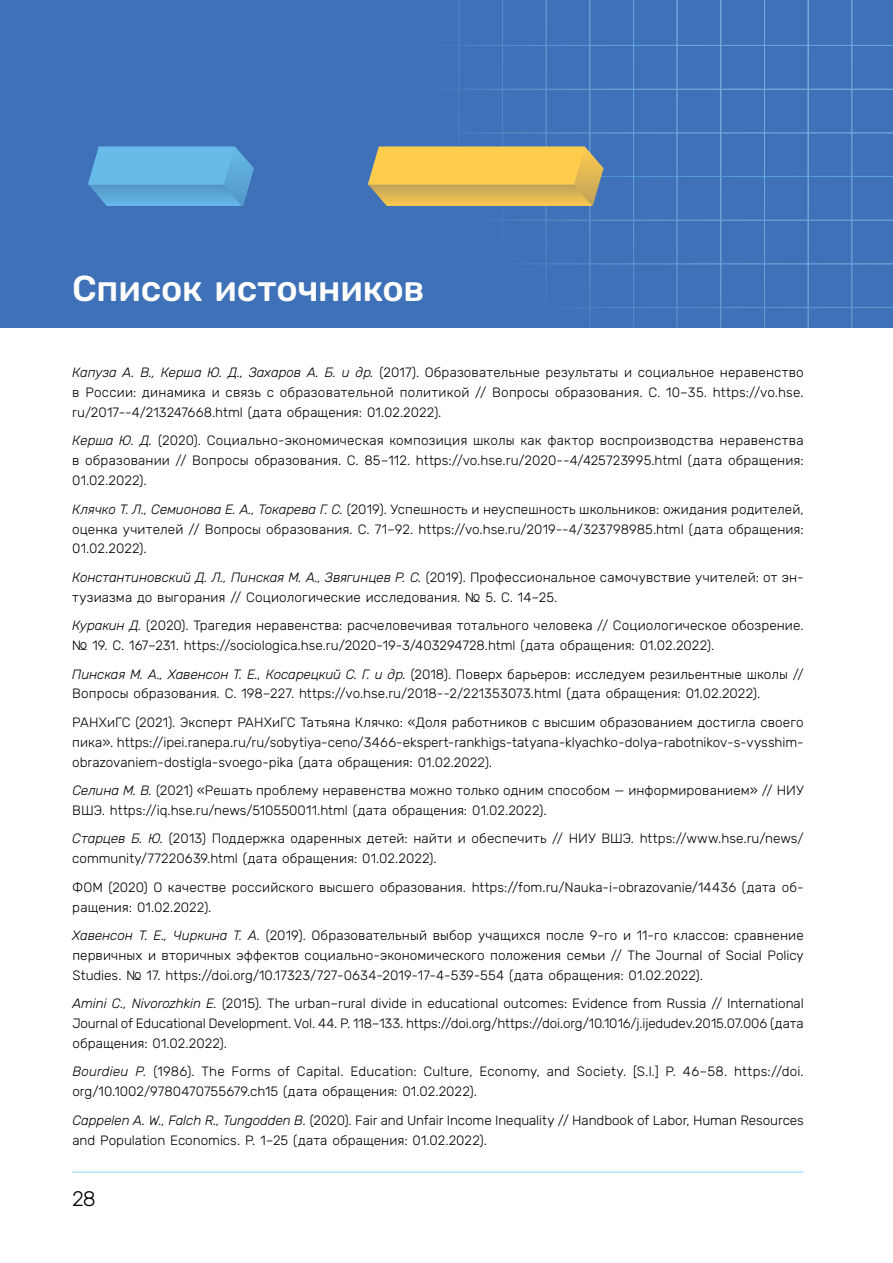
<style>
.page{position:relative;width:893px;height:1263px;background:#fff}
.page>*{position:absolute;margin:0;border:0;box-sizing:border-box;transform-origin:0 0}
.t1{font:500 36px "Rubik";letter-spacing:-.005em;color:#fff}
.t2{font:300 21px "Rubik";color:#000}
.t3{font:300 13.5px/20px "Rubik";letter-spacing:.005em;color:#000}
.s1{font-style:italic}
</style>
<div class="page">
<hr style="left:72px;top:1172px;width:732px;height:1px;background:#8ed8f8">
<div style="left:0;top:0;width:893px;height:327px;background:#3e71b8"></div>
<img style="left:451px;top:0;width:442px;height:327px">
<img style="left:88px;top:146px;width:516px;height:60px">
<h1 class="t1" style="left:72px;top:268px;width:354px">Список источников</h1>
<p class="t3" style="left:72px;top:363px;width:733px;text-align:justify"><span class="s1">Капуза А. В., Керша Ю. Д., Захаров А. Б. и др.</span> (2017). Образовательные результаты и социальное неравенство в России: динамика и связь с образовательной политикой // Вопросы образования. С. 10–35. https://vo.hse. ru/2017--4/213247668.html (дата обращения: 01.02.2022).</p>
<p class="t3" style="left:72px;top:431px;width:733px;text-align:justify"><span class="s1">Керша Ю. Д.</span> (2020). Социально-экономическая композиция школы как фактор воспроизводства неравенства в образовании // Вопросы образования. С. 85–112. https://vo.hse.ru/2020--4/425723995.html (дата обращения:<br>01.02.2022).</p>
<p class="t3" style="left:72px;top:499px;width:733px;text-align:justify"><span class="s1">Клячко Т. Л., Семионова Е. А., Токарева Г. С.</span> (2019). Успешность и неуспешность школьников: ожидания родителей, оценка учителей // Вопросы образования. С. 71–92. https://vo.hse.ru/2019--4/323798985.html (дата обращения:<br>01.02.2022).</p>
<p class="t3" style="left:72px;top:568px;width:733px"><span class="s1">Константиновский Д. Л., Пинская М. А., Звягинцев Р. С.</span> (2019). Профессиональное самочувствие учителей: от эн&shy;тузиазма до выгорания // Социологические исследования. № 5. С. 14–25.</p>
<p class="t3" style="left:72px;top:616px;width:733px"><span class="s1">Куракин Д.</span> (2020). Трагедия неравенства: расчеловечивая тотального человека // Социологическое обозрение. № 19. С. 167–231. https://sociologica.hse.ru/2020-19-3/403294728.html (дата обращения: 01.02.2022).</p>
<p class="t3" style="left:72px;top:664px;width:733px"><span class="s1">Пинская М. А., Хавенсон Т. Е., Косарецкий С. Г. и др.</span> (2018). Поверх барьеров: исследуем резильентные школы //<br>Вопросы образования. С. 198–227. https://vo.hse.ru/2018--2/221353073.html (дата обращения: 01.02.2022).</p>
<p class="t3" style="left:72px;top:712px;width:733px;text-align:justify">РАНХиГС (2021). Эксперт РАНХиГС Татьяна Клячко: «Доля работников с высшим образованием достигла своего пика». https://ipei.ranepa.ru/ru/sobytiya-ceno/3466-ekspert-rankhigs-tatyana-klyachko-dolya-rabotnikov-s-vysshim&shy;obrazovaniem-dostigla-svoego-pika (дата обращения: 01.02.2022).</p>
<p class="t3" style="left:72px;top:781px;width:733px"><span class="s1">Селина М. В.</span> (2021) «Решать проблему неравенства можно только одним способом — информированием» // НИУ<br>ВШЭ. https://iq.hse.ru/news/510550011.html (дата обращения: 01.02.2022).</p>
<p class="t3" style="left:72px;top:829px;width:733px"><span class="s1">Старцев Б. Ю.</span> (2013) Поддержка одаренных детей: найти и обеспечить // НИУ ВШЭ. https://www.hse.ru/news/ community/77220639.html (дата обращения: 01.02.2022).</p>
<p class="t3" style="left:72px;top:877px;width:733px">ФОМ (2020) О качестве российского высшего образования. https://fom.ru/Nauka-i-obrazovanie/14436 (дата об&shy;ращения: 01.02.2022).</p>
<p class="t3" style="left:72px;top:926px;width:733px;text-align:justify"><span class="s1">Хавенсон Т. Е., Чиркина Т. А.</span> (2019). Образовательный выбор учащихся после 9-го и 11-го классов: сравнение первичных и вторичных эффектов социально-экономического положения семьи // The Journal of Social Policy Studies. № 17. https://doi.org/10.17323/727-0634-2019-17-4-539-554 (дата обращения: 01.02.2022).</p>
<p class="t3" style="left:72px;top:994px;width:733px;text-align:justify"><span class="s1">Amini C., Nivorozhkin E.</span> (2015). The urban–rural divide in educational outcomes: Evidence from Russia // International Journal of Educational Development. Vol. 44. P. 118–133. https://doi.org/https://doi.org/10.1016/j.ijedudev.2015.07.006 (дата обращения: 01.02.2022).</p>
<p class="t3" style="left:72px;top:1062px;width:733px"><span class="s1">Bourdieu P.</span> (1986). The Forms of Capital. Education: Culture, Economy, and Society. [S.l.] P. 46–58. https://doi. org/10.1002/9780470755679.ch15 (дата обращения: 01.02.2022).</p>
<p class="t3" style="left:72px;top:1110px;width:733px"><span class="s1">Cappelen A. W., Falch R., Tungodden B.</span> (2020). Fair and Unfair Income Inequality // Handbook of Labor, Human Resources and Population Economics. P. 1–25 (дата обращения: 01.02.2022).</p>
<h2 class="t2" style="left:72px;top:1187px;width:25px">28</h2>
</div>
